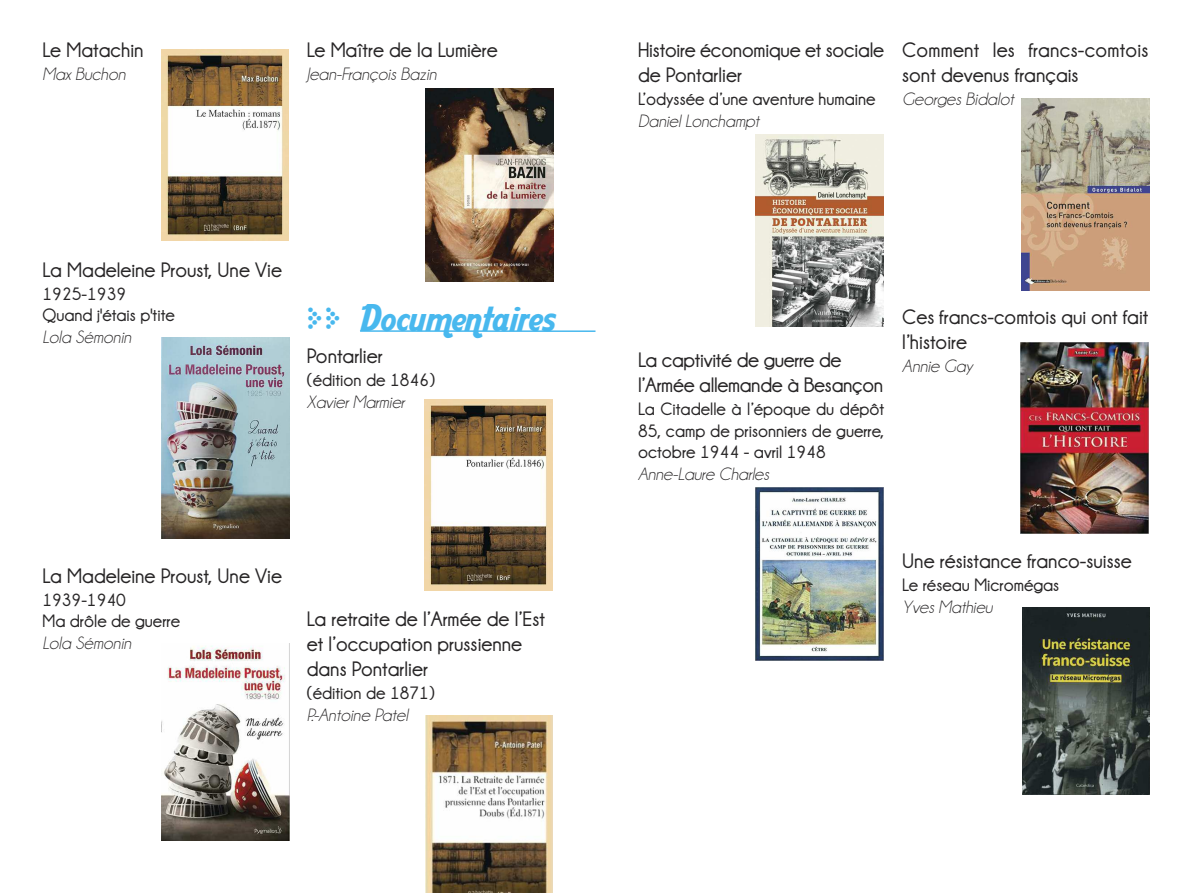
<style>
.page{position:relative;width:1191px;height:893px;background:#fff}
.page>*{position:absolute;margin:0;border:0;box-sizing:border-box;transform-origin:0 0}
.t1{font:36px "Aardvark Cafe";color:#48b8ee}
.t2{font:700 21px/25.2px "Champagne&Limousines";color:#272526}
.t3{font:700 18px/21.6px "Champagne&Limousines";color:#272526}
.t4{font:italic 18px "Champagne&Limousines";color:#272526}
.s1{font-family:"Simple Direction Arrows"}
</style>
<div class="page">
<img style="left:161px;top:49px;width:127px;height:192px">
<img style="left:162px;top:337px;width:127px;height:202px">
<img style="left:162px;top:646px;width:127px;height:194px">
<img style="left:426px;top:89px;width:127px;height:192px">
<hr style="left:360px;top:330px;width:235px;height:2px;background:#48b8ee">
<img style="left:424px;top:399px;width:128px;height:191px">
<img style="left:425px;top:716px;width:127px;height:177px">
<img style="left:756px;top:134px;width:127px;height:192px">
<img style="left:756px;top:487px;width:127px;height:174px">
<img style="left:1021px;top:99px;width:128px;height:192px">
<img style="left:1020px;top:342px;width:128px;height:192px">
<img style="left:1022px;top:607px;width:127px;height:187px">
<p class="t2" style="left:43px;top:37px;width:103px">Le Matachin</p>
<p class="t4" style="left:43px;top:63px;width:85px">Max Buchon</p>
<p class="t2" style="left:307px;top:37px;width:192px">Le Maître de la Lumière</p>
<p class="t4" style="left:307px;top:63px;width:131px">Jean-François Bazin</p>
<p class="t2" style="left:43px;top:257px;width:241px">La Madeleine Proust, Une Vie</p>
<p class="t3" style="left:43px;top:283px;width:134px">1925-1939<br>Quand j'étais p'tite</p>
<p class="t4" style="left:43px;top:326px;width:90px">Lola Sémonin</p>
<h1 class="t1" style="left:307px;top:295px;width:250px"><span class="s1">ww</span> Documentaires</h1>
<p class="t2" style="left:307px;top:343px;width:77px">Pontarlier</p>
<p class="t3" style="left:307px;top:369px;width:130px">(édition de 1846)</p>
<p class="t4" style="left:307px;top:391px;width:99px">Xavier Marmier</p>
<p class="t2" style="left:43px;top:563px;width:241px">La Madeleine Proust, Une Vie</p>
<p class="t3" style="left:43px;top:589px;width:139px">1939-1940<br>Ma drôle de guerre</p>
<p class="t4" style="left:43px;top:632px;width:90px">Lola Sémonin</p>
<p class="t2" style="left:307px;top:606px;width:240px">La retraite de l’Armée de l’Est et l’occupation prussienne dans Pontarlier</p>
<p class="t3" style="left:307px;top:682px;width:130px">(édition de 1871)</p>
<p class="t4" style="left:307px;top:704px;width:103px">P.-Antoine Patel</p>
<p class="t2" style="left:638px;top:37px;width:248px">Histoire économique et sociale de Pontarlier</p>
<p class="t3" style="left:638px;top:88px;width:239px">L’odyssée d’une aventure humaine</p>
<p class="t4" style="left:638px;top:110px;width:123px">Daniel Lonchampt</p>
<p class="t2" style="left:902px;top:37px;width:248px">Comment les francs-comtois sont devenus français</p>
<p class="t4" style="left:902px;top:89px;width:113px">Georges Bidalot</p>
<p class="t2" style="left:638px;top:347px;width:247px">La captivité de guerre de l’Armée allemande à Besançon</p>
<p class="t3" style="left:638px;top:398px;width:248px;text-align:justify">La Citadelle à l’époque du dépôt 85, camp de prisonniers de guerre, octobre 1944 - avril 1948</p>
<p class="t4" style="left:638px;top:463px;width:133px">Anne-Laure Charles</p>
<p class="t2" style="left:902px;top:304px;width:248px">Ces francs-comtois qui ont fait l’histoire</p>
<p class="t4" style="left:902px;top:355px;width:72px">Annie Gay</p>
<p class="t2" style="left:902px;top:548px;width:231px">Une résistance franco-suisse</p>
<p class="t3" style="left:902px;top:574px;width:159px">Le réseau Micromégas</p>
<p class="t4" style="left:902px;top:596px;width:92px">Yves Mathieu</p>
</div>
